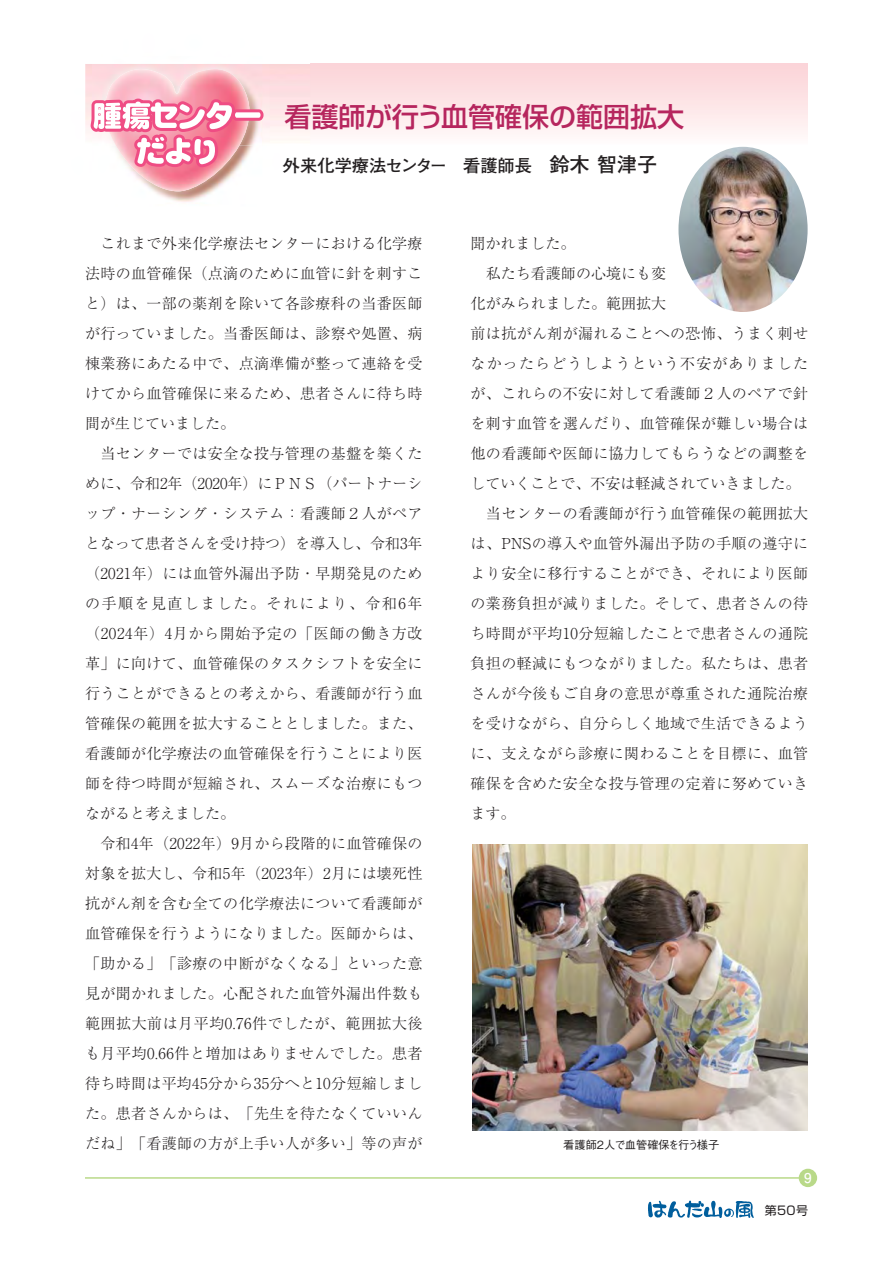
<style>
.page{position:relative;width:893px;height:1263px;background:#fff}
.page>*{position:absolute;margin:0;border:0;box-sizing:border-box;transform-origin:0 0}
.t1{font:27px "Shin Go Pro Medium 90 pv RKSJ H";color:#b6265e}
.t2{font:17.25px "Futo Go B101 Pro Bold 90 pv RKSJ H";color:#231f20}
.t3{font:15px/30px "Ryumin Pro Light 90 pv RKSJ H";letter-spacing:.025em;color:#231f20}
.t4{font:13.5px "Futo Go B101 Pro Bold 90 pv RKSJ H";color:#fff}
.t5{font:12px "Shin Go Pro Regular 90 pv RKSJ H";color:#231f20}
.t6{font:11.25px "Gothic BBB Pro Medium 90 pv RKSJ H";letter-spacing:-.075em;color:#231f20}
.s1{font-size:20.25px}
</style>
<div class="page">
<div style="left:310px;top:64px;width:498px;height:82px;background:linear-gradient(to bottom,#fbd2d6,#fffbfa)"></div>
<hr style="left:85px;top:1177px;width:723px;height:2px;background:#b9d989">
<div style="left:799px;top:1169px;width:18px;height:18px;background:#b9d989;border-radius:50%"></div>
<img style="left:678px;top:147px;width:130px;height:165px;border-radius:50%">
<img style="left:473px;top:844px;width:335px;height:286px">
<img style="left:85px;top:64px;width:225px;height:76px">
<img style="left:153px;top:191px;width:60px;height:11px">
<img style="left:92px;top:64px;width:170px;height:32px">
<img style="left:105px;top:69px;width:144px;height:122px">
<svg style="left:648px;top:1200px;width:106px;height:18px"></svg>
<svg style="left:88px;top:96px;width:179px;height:75px"></svg>
<h1 class="t1" style="left:284px;top:107px;width:401px">看護師が行う血管確保の範囲拡大</h1>
<p class="t2" style="left:283px;top:159px;width:376px">外来化学療法センター　看護師長　<span class="s1">鈴木 智津子</span></p>
<p class="t3" style="left:85px;top:230px;width:339px">　これまで外来化学療法センターにおける化学療法時の血管確保（点滴のために血管に針を刺すこと）は、一部の薬剤を除いて各診療科の当番医師が行っていました。当番医師は、診察や処置、病棟業務にあたる中で、点滴準備が整って連絡を受けてから血管確保に来るため、患者さんに待ち時間が生じていました。<br>　当センターでは安全な投与管理の基盤を築くために、令和2年（2020年）にＰＮＳ（パートナーシップ・ナーシング・システム：看護師２人がペアとなって患者さんを受け持つ）を導入し、令和3年（2021年）には血管外漏出予防・早期発見のための手順を見直しました。それにより、令和6年（2024年）4月から開始予定の「医師の働き方改革」に向けて、血管確保のタスクシフトを安全に行うことができるとの考えから、看護師が行う血管確保の範囲を拡大することとしました。また、看護師が化学療法の血管確保を行うことにより医師を待つ時間が短縮され、スムーズな治療にもつながると考えました。<br>　令和4年（2022年）9月から段階的に血管確保の対象を拡大し、令和5年（2023年）2月には壊死性抗がん剤を含む全ての化学療法について看護師が血管確保を行うようになりました。医師からは、「助かる」「診療の中断がなくなる」といった意見が聞かれました。心配された血管外漏出件数も範囲拡大前は月平均0.76件でしたが、範囲拡大後も月平均0.66件と増加はありませんでした。患者待ち時間は平均45分から35分へと10分短縮しました。患者さんからは、「先生を待たなくていいんだね」「看護師の方が上手い人が多い」等の声が</p>
<p class="t3" style="left:471px;top:230px;width:339px">聞かれました。<br>　私たち看護師の心境にも変<br>化がみられました。範囲拡大<br>前は抗がん剤が漏れることへの恐怖、うまく刺せなかったらどうしようという不安がありましたが、これらの不安に対して看護師２人のペアで針を刺す血管を選んだり、血管確保が難しい場合は他の看護師や医師に協力してもらうなどの調整をしていくことで、不安は軽減されていきました。　当センターの看護師が行う血管確保の範囲拡大は、PNSの導入や血管外漏出予防の手順の遵守により安全に移行することができ、それにより医師の業務負担が減りました。そして、患者さんの待ち時間が平均10分短縮したことで患者さんの通院負担の軽減にもつながりました。私たちは、患者さんが今後もご自身の意思が尊重された通院治療を受けながら、自分らしく地域で生活できるように、支えながら診療に関わることを目標に、血管確保を含めた安全な投与管理の定着に努めていきます。</p>
<p class="t6" style="left:563px;top:1140px;width:158px">看護師２人で血管確保を行う様子</p>
<p class="t4" style="left:804px;top:1173px;width:9px">9</p>
<p class="t5" style="left:765px;top:1206px;width:45px">第50号</p>
</div>
